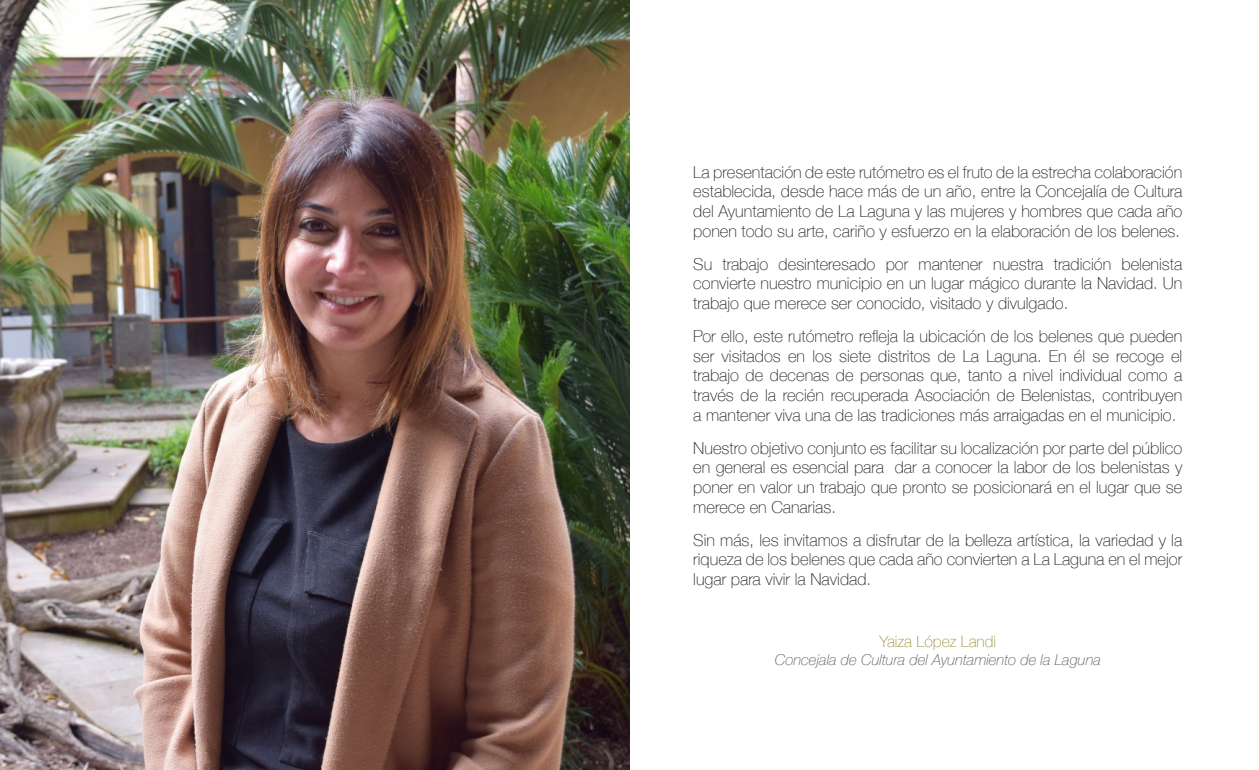
<style>
.page{position:relative;width:1259px;height:770px;background:#fff}
.page>*{position:absolute;margin:0;border:0;box-sizing:border-box;transform-origin:0 0}
.t1{font:100 16.5px/19.8px "Helvetica Neue";color:#231f20;text-align:justify}
.t2{font:100 15.75px "Helvetica Neue";color:#99913c}
.t3{font:italic 100 15px "Helvetica Neue";color:#57585a}
</style>
<div class="page">
<img style="left:0;top:0;width:629px;height:769px">
<p class="t1" style="left:693px;top:161px;width:490px">La presentación de este rutómetro es el fruto de la estrecha colaboración establecida, desde hace más de un año, entre la Concejalía de Cultura del Ayuntamiento de La Laguna y las mujeres y hombres que cada año ponen todo su arte, cariño y esfuerzo en la elaboración de los belenes.</p>
<p class="t1" style="left:693px;top:253px;width:490px">Su trabajo desinteresado por mantener nuestra tradición belenista convierte nuestro municipio en un lugar mágico durante la Navidad. Un trabajo que merece ser conocido, visitado y divulgado.</p>
<p class="t1" style="left:693px;top:325px;width:491px">Por ello, este rutómetro refleja la ubicación de los belenes que pueden ser visitados en los siete distritos de La Laguna. En él se recoge el trabajo de decenas de personas que, tanto a nivel individual como a través de la recién recuperada Asociación de Belenistas, contribuyen a mantener viva una de las tradiciones más arraigadas en el municipio.</p>
<p class="t1" style="left:693px;top:437px;width:490px">Nuestro objetivo conjunto es facilitar su localización por parte del público en general es esencial para dar a conocer la labor de los belenistas y poner en valor un trabajo que pronto se posicionará en el lugar que se merece en Canarias.</p>
<p class="t1" style="left:693px;top:529px;width:490px">Sin más, les invitamos a disfrutar de la belleza artística, la variedad y la riqueza de los belenes que cada año convierten a La Laguna en el mejor lugar para vivir la Navidad.</p>
<p class="t2" style="left:879px;top:629px;width:118px">Yaiza López Landi</p>
<p class="t3" style="left:775px;top:648px;width:328px">Concejala de Cultura del Ayuntamiento de la Laguna</p>
</div>
